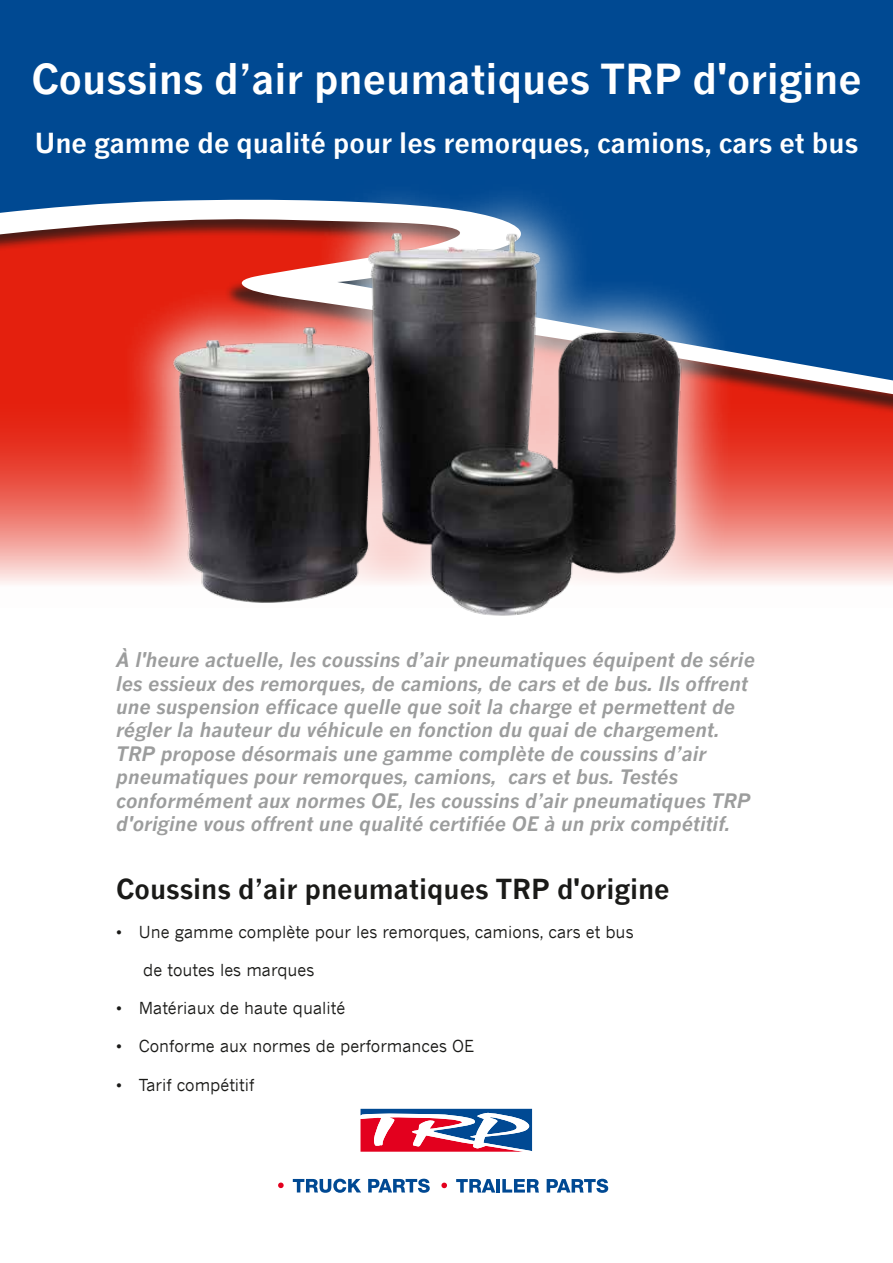
<style>
.page{position:relative;width:893px;height:1263px;background:#fff}
.page>*{position:absolute;margin:0;border:0;box-sizing:border-box;transform-origin:0 0}
.t1{font:700 40.5px "News Gothic WGL";color:#fff}
.t2{font:700 27px "News Gothic WGL";color:#fff}
.t3{font:700 27px "News Gothic WGL";color:#1a1a18}
.t4{font:italic 700 19.5px/23.4px "News Gothic WGL";color:#9c9d9d}
.t5{font:16.5px "News Gothic WGL";color:#1a1a18}
</style>
<div class="page">
<svg style="left:0;top:416px;width:893px;height:168px;background:#ed7166"></svg>
<div style="left:0;top:0;width:893px;height:198px;background:#004992"></div>
<div style="left:0;top:202px;width:893px;height:214px;background:#1a1a18;opacity:.75"></div>
<svg style="left:0;top:198px;width:893px;height:200px;background:#6d4765"></svg>
<svg style="left:278px;top:1182px;width:6px;height:6px"></svg>
<svg style="left:293px;top:1179px;width:68px;height:14px"></svg>
<svg style="left:368px;top:1179px;width:62px;height:14px"></svg>
<svg style="left:441px;top:1182px;width:6px;height:6px"></svg>
<svg style="left:456px;top:1179px;width:39px;height:13px"></svg>
<hr style="left:496px;top:1179px;width:4px;height:13px;background:#004993">
<svg style="left:502px;top:1179px;width:37px;height:13px"></svg>
<svg style="left:547px;top:1179px;width:61px;height:14px"></svg>
<div style="left:357px;top:1105px;width:179px;height:50px;background:linear-gradient(to right,#fff,#fff)"></div>
<svg style="left:360px;top:1109px;width:172px;height:43px"></svg>
<div style="left:119px;top:178px;width:617px;height:492px;background:#fff;opacity:.75"></div>
<img style="left:151px;top:218px;width:554px;height:412px">
<h1 class="t1" style="left:31px;top:46px;width:832px">Coussins d’air pneumatiques TRP d'origine</h1>
<h2 class="t2" style="left:35px;top:120px;width:825px">Une gamme de qualité pour les remorques, camions, cars et bus</h2>
<p class="t4" style="left:116px;top:647px;width:640px">À l'heure actuelle, les coussins d’air pneumatiques équipent de série les essieux des remorques, de camions, de cars et de bus. Ils offrent une suspension efficace quelle que soit la charge et permettent de régler la hauteur du véhicule en fonction du quai de chargement.<br>TRP propose désormais une gamme complète de coussins d’air pneumatiques pour remorques, camions, cars et bus. Testés conformément aux normes OE, les coussins d’air pneumatiques TRP d'origine vous offrent une qualité certifiée OE à un prix compétitif.</p>
<h2 class="t3" style="left:116px;top:867px;width:555px">Coussins d’air pneumatiques TRP d'origine</h2>
<p class="t5" style="left:116px;top:918px;width:519px">• Une gamme complète pour les remorques, camions, cars et bus</p>
<p class="t5" style="left:143px;top:957px;width:173px">de toutes les marques</p>
<p class="t5" style="left:116px;top:995px;width:230px">• Matériaux de haute qualité</p>
<p class="t5" style="left:116px;top:1033px;width:359px">• Conforme aux normes de performances OE</p>
<p class="t5" style="left:116px;top:1071px;width:140px">• Tarif compétitif</p>
</div>
